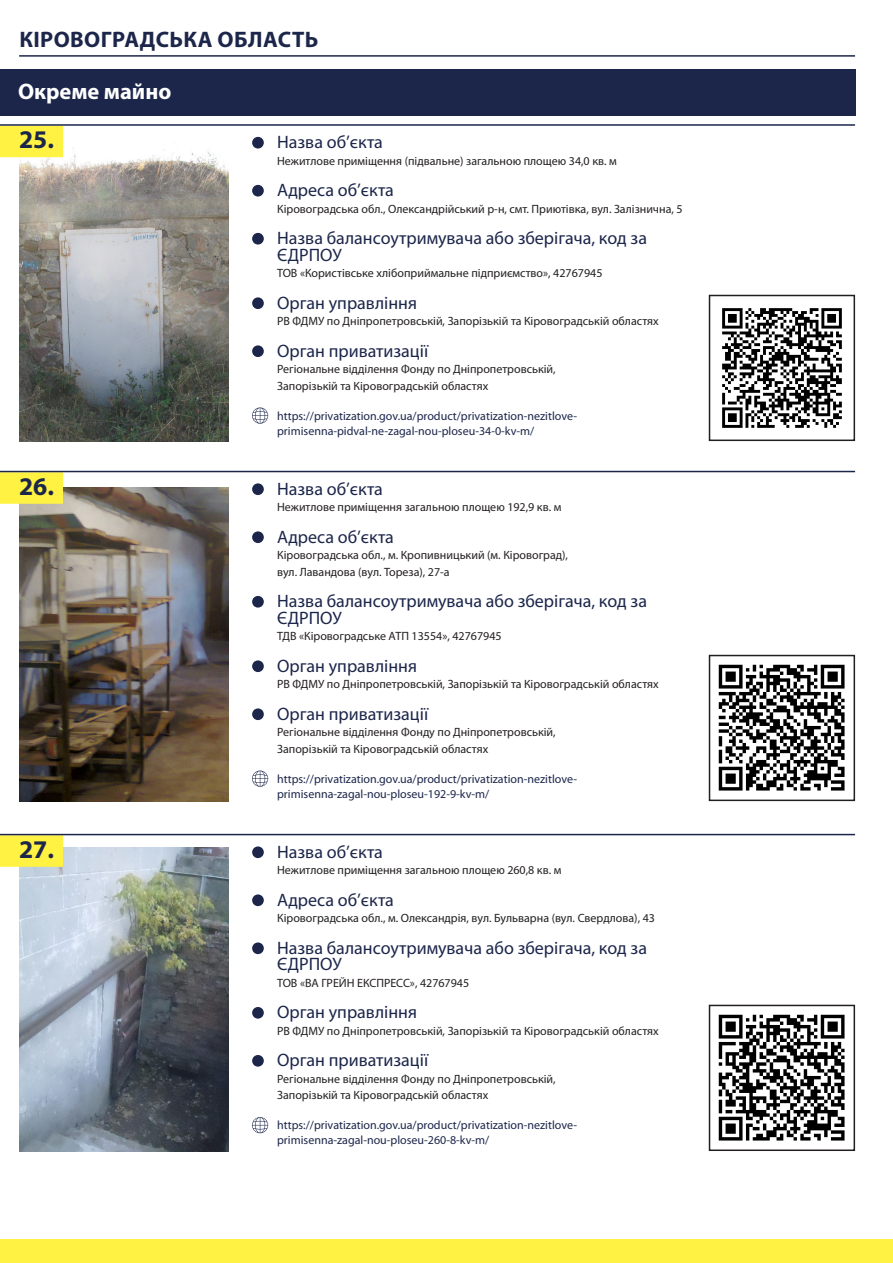
<style>
.page{position:relative;width:893px;height:1263px;background:#fff}
.page>*{position:absolute;margin:0;border:0;box-sizing:border-box;transform-origin:0 0}
.t1{font:700 25.5px "Myriad Pro";color:#1c264a}
.t2{font:700 22.5px "Myriad Pro";letter-spacing:.02em;color:#1c264a}
.t3{font:700 22.5px "Myriad Pro";color:#fff}
.t4{font:18px/16.5px "Myriad Pro";color:#1c264a}
.t5{font:12px/16.5px "Myriad Pro";color:#231f20}
.t6{font:12px/15px "Myriad Pro";color:#1c264a}
.s1{font-size:55.5px}
</style>
<div class="page">
<div style="left:0;top:1239px;width:893px;height:24px;background:#fff242"></div>
<hr style="left:19px;top:55px;width:836px;height:2px;background:#1c264a">
<div style="left:0;top:69px;width:855px;height:47px;background:#1c264a"></div>
<img style="left:19px;top:147px;width:209px;height:294px">
<img style="left:19px;top:488px;width:209px;height:313px">
<img style="left:19px;top:848px;width:209px;height:303px">
<div style="left:0;top:126px;width:63px;height:31px;background:#fff242"></div>
<hr style="left:0;top:124px;width:855px;height:2px;background:#1c264a">
<div style="left:0;top:472px;width:63px;height:32px;background:#fff242"></div>
<hr style="left:0;top:471px;width:855px;height:1px;background:#1c264a">
<div style="left:0;top:835px;width:63px;height:32px;background:#fff242"></div>
<hr style="left:0;top:834px;width:855px;height:1px;background:#1c264a">
<svg style="left:252px;top:407px;width:16px;height:17px"></svg>
<svg style="left:252px;top:770px;width:16px;height:17px"></svg>
<svg style="left:252px;top:1117px;width:16px;height:16px"></svg>
<img style="left:722px;top:308px;width:120px;height:120px">
<div style="left:709px;top:295px;width:146px;height:146px;border:2px solid #231f20"></div>
<img style="left:718px;top:664px;width:127px;height:127px">
<div style="left:709px;top:655px;width:146px;height:146px;border:2px solid #231f20"></div>
<img style="left:718px;top:1014px;width:127px;height:127px">
<div style="left:709px;top:1005px;width:146px;height:146px;border:2px solid #231f20"></div>
<h2 class="t2" style="left:19px;top:24px;width:29px">Кіровоградська</h2>
<h2 class="t2" style="left:218px;top:24px;width:102px">ОБЛАСТЬ</h2>
<h2 class="t3" style="left:18px;top:77px;width:155px">Окреме майно</h2>
<p class="t1" style="left:19px;top:123px;width:36px">25.</p>
<p class="t4" style="left:250px;top:134px;width:134px"><span class="s1">•</span> Назва об’єкта</p>
<p class="t5" style="left:277px;top:152px;width:341px">Нежитлове приміщення (підвальне) загальною площею 34,0 кв. м</p>
<p class="t4" style="left:250px;top:182px;width:145px"><span class="s1">•</span> Адреса об’єкта</p>
<p class="t5" style="left:277px;top:200px;width:407px">Кіровоградська обл., Олександрійський р-н, смт. Приютівка, вул. Залізнична, 5</p>
<p class="t4" style="left:277px;top:230px;width:371px;text-indent:-27px"><span class="s1">•</span> Назва балансоутримувача або зберігача, код за<br>ЄДРПОУ</p>
<p class="t5" style="left:277px;top:265px;width:327px">ТОВ «Користівське хлібоприймальне підприємство», 42767945</p>
<p class="t4" style="left:250px;top:294px;width:168px"><span class="s1">•</span> Орган управління</p>
<p class="t5" style="left:277px;top:313px;width:383px">РВ ФДМУ по Дніпропетровській, Запорізькій та Кіровоградській областях</p>
<p class="t4" style="left:250px;top:342px;width:180px"><span class="s1">•</span> Орган приватизації</p>
<p class="t5" style="left:277px;top:361px;width:280px">Регіональне відділення Фонду по Дніпропетровській,<br>Запорізькій та Кіровоградській областях</p>
<p class="t6" style="left:277px;top:408px;width:301px">https://privatization.gov.ua/product/privatization-nezitlove&shy;primisenna-pidval-ne-zagal-nou-ploseu-34-0-kv-m/</p>
<p class="t1" style="left:19px;top:470px;width:36px">26.</p>
<p class="t4" style="left:250px;top:480px;width:134px"><span class="s1">•</span> Назва об’єкта</p>
<p class="t5" style="left:277px;top:499px;width:286px">Нежитлове приміщення загальною площею 192,9 кв. м</p>
<p class="t4" style="left:250px;top:528px;width:145px"><span class="s1">•</span> Адреса об’єкта</p>
<p class="t5" style="left:277px;top:547px;width:292px">Кіровоградська обл., м. Кропивницький (м. Кіровоград), вул. Лавандова (вул. Тореза), 27-а</p>
<p class="t4" style="left:277px;top:593px;width:371px;text-indent:-27px"><span class="s1">•</span> Назва балансоутримувача або зберігача, код за<br>ЄДРПОУ</p>
<p class="t5" style="left:277px;top:628px;width:226px">ТДВ «Кіровоградське АТП 13554», 42767945</p>
<p class="t4" style="left:250px;top:657px;width:168px"><span class="s1">•</span> Орган управління</p>
<p class="t5" style="left:277px;top:676px;width:383px">РВ ФДМУ по Дніпропетровській, Запорізькій та Кіровоградській областях</p>
<p class="t4" style="left:250px;top:705px;width:180px"><span class="s1">•</span> Орган приватизації</p>
<p class="t5" style="left:277px;top:724px;width:280px">Регіональне відділення Фонду по Дніпропетровській,<br>Запорізькій та Кіровоградській областях</p>
<p class="t6" style="left:277px;top:771px;width:301px">https://privatization.gov.ua/product/privatization-nezitlove&shy;primisenna-zagal-nou-ploseu-192-9-kv-m/</p>
<p class="t1" style="left:19px;top:833px;width:36px">27.</p>
<p class="t4" style="left:250px;top:843px;width:134px"><span class="s1">•</span> Назва об’єкта</p>
<p class="t5" style="left:277px;top:862px;width:286px">Нежитлове приміщення загальною площею 260,8 кв. м</p>
<p class="t4" style="left:250px;top:891px;width:145px"><span class="s1">•</span> Адреса об’єкта</p>
<p class="t5" style="left:277px;top:910px;width:379px">Кіровоградська обл., м. Олександрія, вул. Бульварна (вул. Свердлова), 43</p>
<p class="t4" style="left:277px;top:939px;width:371px;text-indent:-27px"><span class="s1">•</span> Назва балансоутримувача або зберігача, код за<br>ЄДРПОУ</p>
<p class="t5" style="left:277px;top:974px;width:194px">ТОВ «ВА ГРЕЙН ЕКСПРЕСС», 42767945</p>
<p class="t4" style="left:250px;top:1004px;width:168px"><span class="s1">•</span> Орган управління</p>
<p class="t5" style="left:277px;top:1022px;width:383px">РВ ФДМУ по Дніпропетровській, Запорізькій та Кіровоградській областях</p>
<p class="t4" style="left:250px;top:1052px;width:180px"><span class="s1">•</span> Орган приватизації</p>
<p class="t5" style="left:277px;top:1070px;width:280px">Регіональне відділення Фонду по Дніпропетровській,<br>Запорізькій та Кіровоградській областях</p>
<p class="t6" style="left:277px;top:1118px;width:301px">https://privatization.gov.ua/product/privatization-nezitlove&shy;primisenna-zagal-nou-ploseu-260-8-kv-m/</p>
</div>
